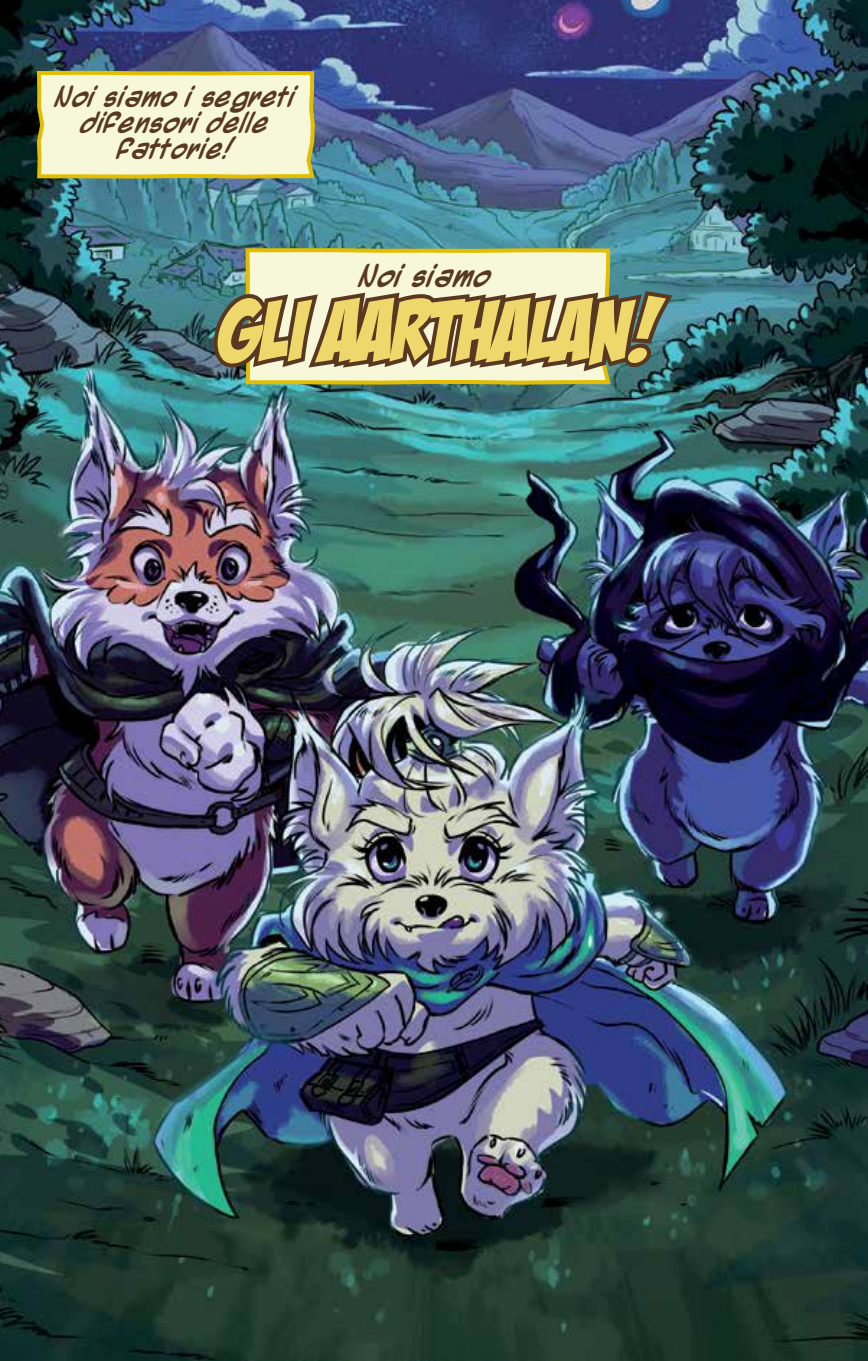
<style>
.page{position:relative;width:868px;height:1361px;background:#fff}
.page>*{position:absolute;margin:0;border:0;box-sizing:border-box;transform-origin:0 0}
.t1{font:86px "Bada Boom BB";color:#efd86b}
.t2{font:700 26px "Mighty Zeo 20";color:#583821}
.t3{font:700 24px/26px "Mighty Zeo 20";color:#583821;text-align:center}
</style>
<div class="page">
<img style="left:0;top:0;width:867px;height:1361px">
<svg style="left:35px;top:69px;width:282px;height:112px;background:#e9e8be"></svg>
<svg style="left:243px;top:375px;width:370px;height:12px;background:#c4c67a"></svg>
<svg style="left:210px;top:241px;width:468px;height:134px;background:#9c9d83"></svg>
<p class="t3" style="left:55px;top:85px;width:241px">Noi siamo i segreti difensori delle fattorie!</p>
<p class="t2" style="left:359px;top:260px;width:133px">Noi siamo</p>
<h1 class="t1" style="left:220px;top:285px;width:437px">GLI AARTHALAN!</h1>
</div>
